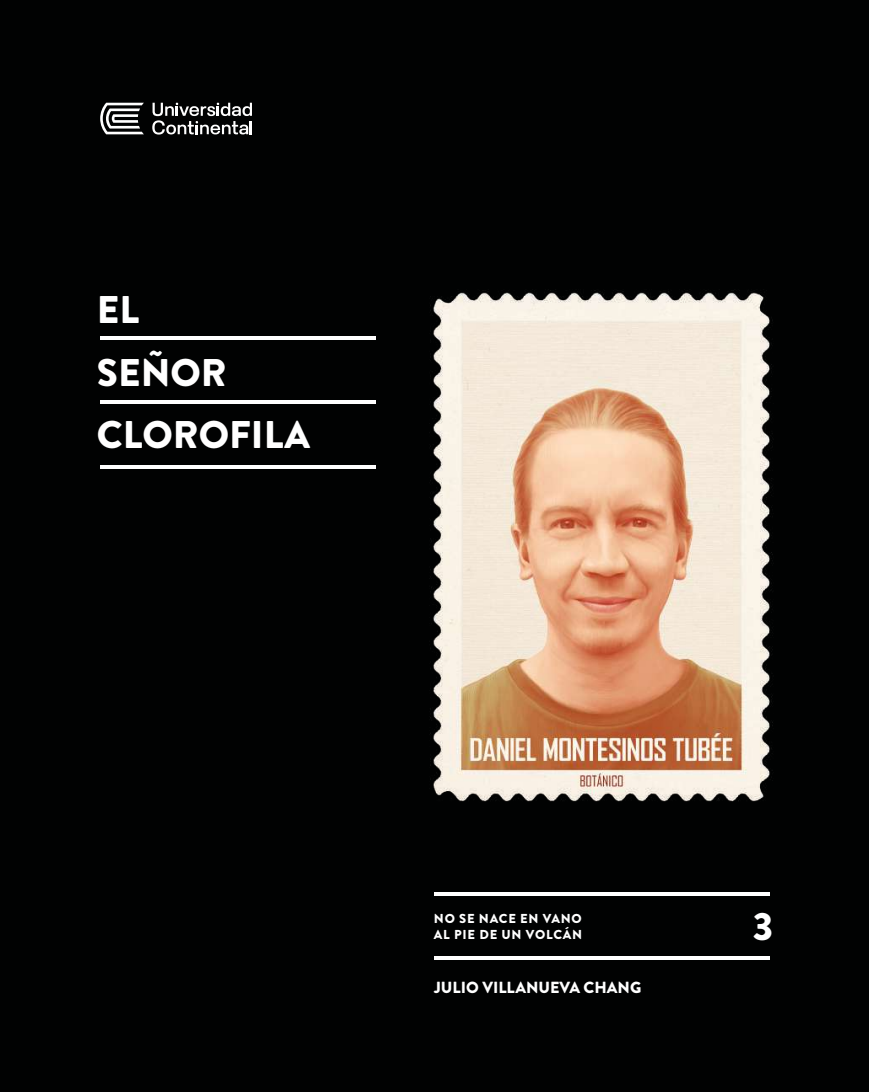
<style>
.page{position:relative;width:869px;height:1092px;background:#fff}
.page>*{position:absolute;margin:0;border:0;box-sizing:border-box;transform-origin:0 0}
.t1{font:900 39.38px "Brandon Grotesque";color:#fff}
.t2{font:900 38.5px/62.1px "Brandon Grotesque";color:#fff}
.t3{font:900 16.1px "Brandon Grotesque";color:#fff}
.t4{font:900 12.95px/15.9px "Brandon Grotesque";letter-spacing:.055em;color:#fff}
</style>
<div class="page">
<div style="left:0;top:0;width:868px;height:1091px;background:#010202"></div>
<svg style="left:100px;top:103px;width:44px;height:31px"></svg>
<svg style="left:152px;top:102px;width:100px;height:32px"></svg>
<hr style="left:100px;top:336px;width:275px;height:3px;background:#fff">
<hr style="left:100px;top:400px;width:275px;height:4px;background:#fff">
<hr style="left:100px;top:465px;width:275px;height:3px;background:#fff">
<hr style="left:434px;top:892px;width:335px;height:3px;background:#fff">
<hr style="left:434px;top:956px;width:335px;height:4px;background:#fff">
<img style="left:430px;top:290px;width:343px;height:512px">
<h2 class="t2" style="left:97px;top:279px;width:214px">EL<br>SEÑOR<br>CLOROFILA</h2>
<p class="t4" style="left:434px;top:910px;width:150px">NO SE NACE EN VANO<br>AL PIE DE UN VOLCÁN</p>
<p class="t3" style="left:434px;top:976px;width:209px">JULIO VILLANUEVA CHANG</p>
<h1 class="t1" style="left:752px;top:898px;width:22px">3</h1>
</div>
